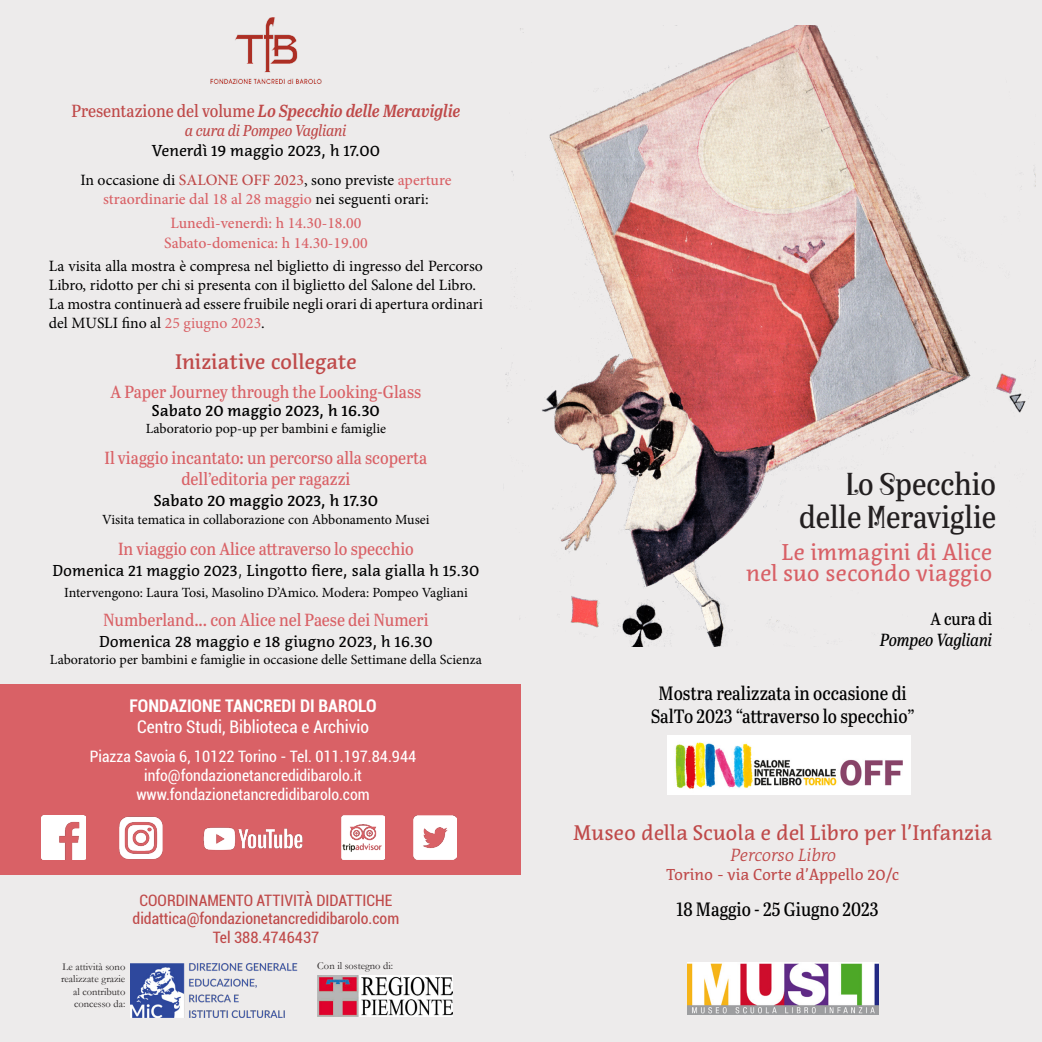
<style>
.page{position:relative;width:1042px;height:1042px;background:#edebeb}
.page>*{position:absolute;margin:0;border:0;box-sizing:border-box;transform-origin:0 0}
.t1{font:31.5px "Abril Titling Semi Cnd";color:#231f20}
.t2{font:22.75px "Acuta";color:#d86066}
.t3{font:21px "Acuta";color:#bf4949}
.t4{font:500 21px "Acuta";letter-spacing:-.005em;color:#bf4949}
.t5{font:19.25px "Abril Titling Cnd";color:#000}
.t6{font:17.5px "Abril Titling Semi Cnd";color:#d96166}
.t7{font:italic 17.5px "Abril Titling Semi Cnd Sb";letter-spacing:-.005em;color:#bf4949}
.t8{font:condensed 17.5px "Roboto";color:#fff}
.t9{font:700 condensed 17.5px "Roboto";color:#fff}
.t10{font:italic 17.5px "Abril Titling Cnd";letter-spacing:-.005em;color:#000}
.t11{font:italic 100 17.5px "Acuta";letter-spacing:-.01em;color:#bf4949}
.t12{font:17.5px "Abril Titling Cnd";color:#000}
.t13{font:15.75px/18.9px "Minion Pro";color:#000}
.t14{font:15.75px "Acuta";color:#000}
.t15{font:condensed 15.75px "Roboto";color:#fff}
.t16{font:condensed 15.75px "Roboto";color:#bf4949}
.t17{font:500 15.75px "Minion Pro";color:#d96166}
.t18{font:500 15.75px "Acuta";letter-spacing:-.005em;color:#000}
.t19{font:15.75px "Acuta";color:#bf4949}
.t20{font:italic 15.75px "Abril Titling Semi Cnd";letter-spacing:-.005em;color:#bf4949}
.t21{font:14px "Minion Pro";color:#000}
.t22{font:10.5px/12.2px "Garamond";color:#231f20;text-align:right}
.s1{font-family:"Abril Titling Semi Cnd";font-style:normal}
.s2{font-weight:500;color:#bf4949}
.s3{font-weight:500;color:#d96166}
.s4{color:#d96166}
.s5{font-weight:100}
.s6{font-family:"Merrycle"}
</style>
<div class="page">
<img style="left:501px;top:26px;width:535px;height:620px">
<div style="left:0;top:684px;width:521px;height:191px;background:#d96166"></div>
<img style="left:42px;top:816px;width:43px;height:43px">
<img style="left:119px;top:816px;width:44px;height:44px">
<img style="left:341px;top:816px;width:44px;height:43px">
<img style="left:413px;top:816px;width:44px;height:43px">
<img style="left:203px;top:827px;width:100px;height:23px">
<img style="left:687px;top:962px;width:191px;height:53px">
<img style="left:131px;top:963px;width:166px;height:54px">
<img style="left:317px;top:975px;width:135px;height:41px">
<img style="left:667px;top:735px;width:243px;height:59px">
<img style="left:210px;top:17px;width:112px;height:66px">
<p class="t7" style="left:71px;top:98px;width:391px"><span class="s1">Presentazione del volume</span> Lo Specchio delle Meraviglie</p>
<p class="t20" style="left:185px;top:119px;width:163px">a cura di Pompeo Vagliani</p>
<p class="t14" style="left:152px;top:141px;width:230px">Venerdì 19 maggio 2023, h 17.00</p>
<p class="t13" style="left:80px;top:170px;width:373px;text-align:center">In occasione di <span class="s2">SALONE OFF 2023</span>, sono previste <span class="s3">aperture straordinarie dal 18 al 28 maggio</span> nei seguenti orari:</p>
<p class="t17" style="left:170px;top:213px;width:192px">Lunedì-venerdì: h 14.30-18.00</p>
<p class="t17" style="left:164px;top:232px;width:205px">Sabato-domenica: h 14.30-19.00</p>
<p class="t13" style="left:49px;top:257px;width:436px">La visita alla mostra è compresa nel biglietto di ingresso del Percorso<br>Libro, ridotto per chi si presenta con il biglietto del Salone del Libro.</p>
<p class="t13" style="left:49px;top:295px;width:436px">La mostra continuerà ad essere fruibile negli orari di apertura ordinari del MUSLI fino al <span class="s4">25 giugno 2023</span>.</p>
<p class="t4" style="left:175px;top:349px;width:183px">Iniziative collegate</p>
<p class="t6" style="left:111px;top:379px;width:312px">A Paper Journey through the Looking-Glass</p>
<p class="t18" style="left:152px;top:401px;width:229px">Sabato 20 maggio 2023, h 16.30</p>
<p class="t21" style="left:146px;top:419px;width:242px">Laboratorio pop-up per bambini e famiglie</p>
<p class="t6" style="left:104px;top:445px;width:324px">Il viaggio incantato: un percorso alla scoperta</p>
<p class="t6" style="left:181px;top:466px;width:171px">dell’editoria per ragazzi</p>
<p class="t18" style="left:154px;top:491px;width:226px">Sabato 20 maggio 2023, h 17.30</p>
<p class="t21" style="left:102px;top:510px;width:329px">Visita tematica in collaborazione con Abbonamento Musei</p>
<p class="t6" style="left:118px;top:536px;width:297px">In viaggio con Alice attraverso lo specchio</p>
<p class="t14" style="left:52px;top:560px;width:428px">Domenica 21 maggio 2023<span class="s5">,</span> Lingotto fiere, sala gialla h 15.30</p>
<p class="t21" style="left:64px;top:583px;width:405px">Intervengono: Laura Tosi, Masolino D’Amico. Modera: Pompeo Vagliani</p>
<p class="t6" style="left:103px;top:607px;width:327px">Numberland... con Alice nel Paese dei Numeri</p>
<p class="t14" style="left:99px;top:632px;width:335px">Domenica 28 maggio e 18 giugno 2023, h 16.30</p>
<p class="t21" style="left:50px;top:650px;width:433px">Laboratorio per bambini e famiglie in occasione delle Settimane della Scienza</p>
<p class="t9" style="left:129px;top:694px;width:249px">FONDAZIONE TANCREDI DI BAROLO</p>
<p class="t8" style="left:137px;top:715px;width:233px">Centro Studi, Biblioteca e Archivio</p>
<p class="t15" style="left:90px;top:745px;width:328px">Piazza Savoia 6, 10122 Torino - Tel. 011.197.84.944</p>
<p class="t15" style="left:144px;top:764px;width:219px">info@fondazionetancredidibarolo.it</p>
<p class="t15" style="left:136px;top:783px;width:235px">www.fondazionetancredidibarolo.com</p>
<p class="t16" style="left:140px;top:889px;width:254px">COORDINAMENTO ATTIVITÀ DIDATTICHE</p>
<p class="t16" style="left:133px;top:908px;width:268px">didattica@fondazionetancredidibarolo.com</p>
<p class="t16" style="left:213px;top:927px;width:108px">Tel 388.4746437</p>
<p class="t22" style="left:61px;top:960px;width:66px">Le attività sono realizzate grazie al contributo concesso da:</p>
<p class="t22" style="left:317px;top:959px;width:77px">Con il sostegno di:</p>
<p class="t1" style="left:846px;top:460px;width:152px"><span class="s6">L</span>o <span class="s6">S</span>pecchio</p>
<p class="t1" style="left:799px;top:494px;width:199px">delle <span class="s6">M</span>eraviglie</p>
<p class="t2" style="left:781px;top:539px;width:212px">Le immagini di Alice</p>
<p class="t2" style="left:746px;top:560px;width:248px">nel suo secondo viaggio</p>
<p class="t12" style="left:930px;top:606px;width:63px">A cura di</p>
<p class="t10" style="left:880px;top:627px;width:114px">Pompeo Vagliani</p>
<p class="t5" style="left:658px;top:679px;width:250px">Mostra realizzata in occasione di</p>
<p class="t5" style="left:651px;top:702px;width:265px">SalTo 2023 “attraverso lo specchio”</p>
<p class="t3" style="left:573px;top:820px;width:420px">Museo della Scuola e del Libro per l’Infanzia</p>
<p class="t11" style="left:730px;top:844px;width:107px">Percorso Libro</p>
<p class="t19" style="left:666px;top:865px;width:234px">Torino - via Corte d’Appello 20/c</p>
<p class="t5" style="left:676px;top:895px;width:203px">18 Maggio - 25 Giugno 2023</p>
</div>
